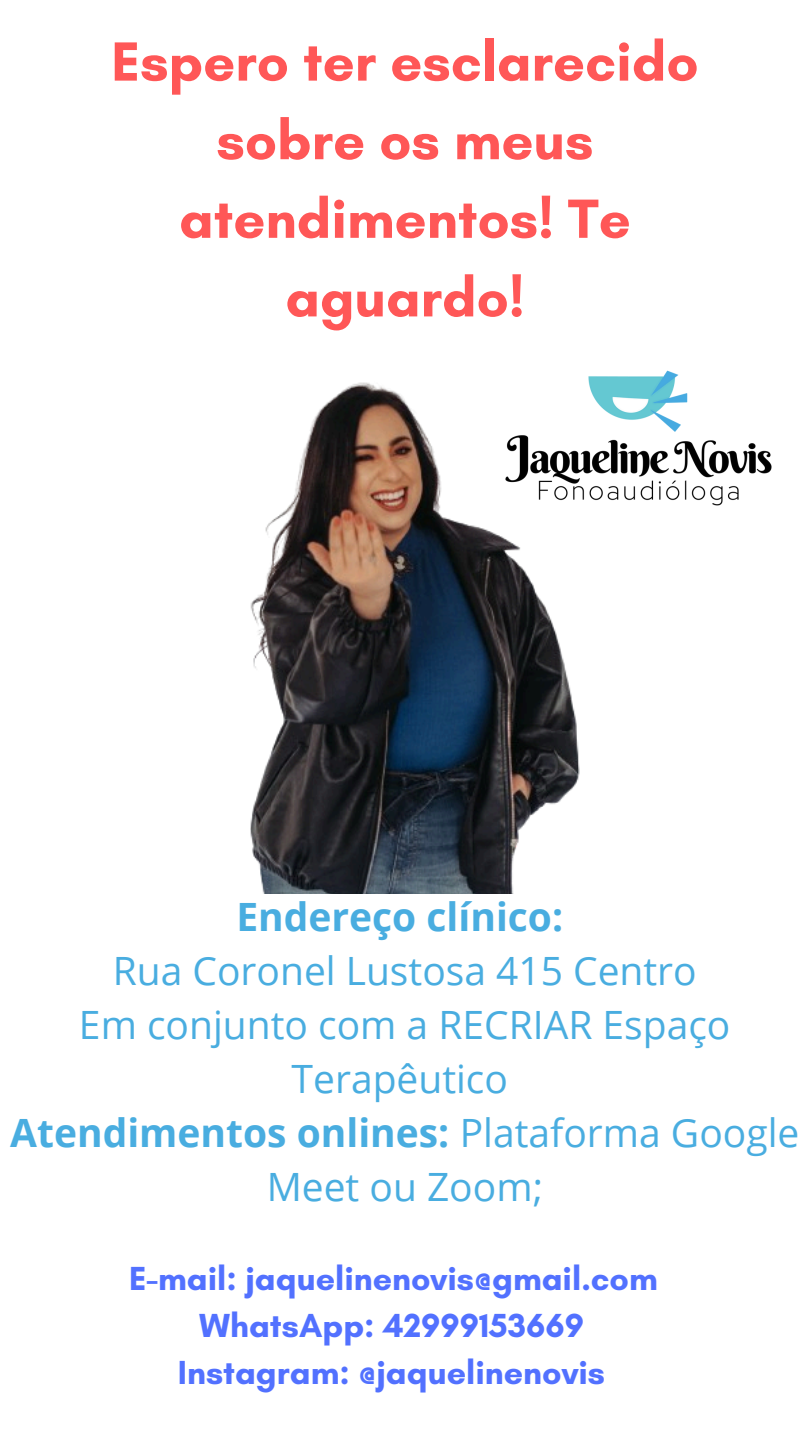
<style>
.page{position:relative;width:810px;height:1440px;background:#fff}
.page>*{position:absolute;margin:0;border:0;box-sizing:border-box;transform-origin:0 0}
.t1{font:700 56.2px/78.6px "Glacial Indifference";color:#ff5757;text-align:center}
.t2{font:39px/54px "Open Sans";color:#49ade0;text-align:center}
.t3{font:700 34px "Glacial Indifference";color:#5271ff}
.s1{font-weight:700}
</style>
<div class="page">
<img style="left:250px;top:382px;width:330px;height:512px">
<img style="left:441px;top:370px;width:331px;height:268px">
<p class="t1" style="left:111px;top:22px;width:589px">Espero ter esclarecido sobre os meus atendimentos! Te aguardo!</p>
<h2 class="t2" style="left:10px;top:889px;width:791px"><span class="s1">Endereço clínico:<br></span>Rua Coronel Lustosa 415 Centro<br>Em conjunto com a RECRIAR Espaço<br>Terapêutico<br><span class="s1">Atendimentos onlines:</span> Plataforma Google<br>Meet ou Zoom;</h2>
<p class="t3" style="left:129px;top:1257px;width:530px">E-mail: jaquelinenovis@gmail.com</p>
<p class="t3" style="left:199px;top:1305px;width:386px">WhatsApp: 42999153669</p>
<p class="t3" style="left:178px;top:1352px;width:429px">Instagram: @jaquelinenovis</p>
</div>
